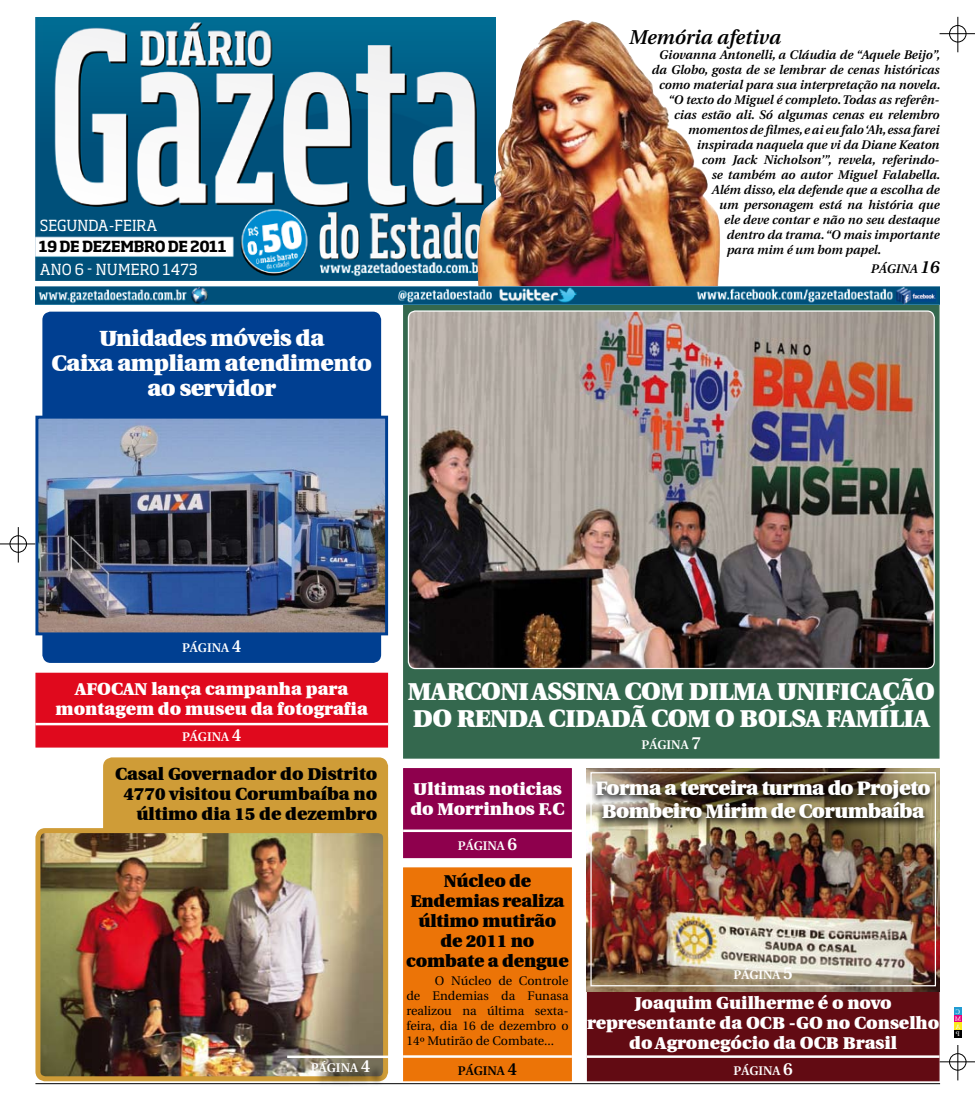
<style>
.page{position:relative;width:975px;height:1099px;background:#fff}
.page>*{position:absolute;margin:0;border:0;box-sizing:border-box;transform-origin:0 0}
.t1{font:900 25px/27.5px "Utopia";letter-spacing:-.02em;color:#fff}
.t2{font:900 22.5px/25px "Utopia";letter-spacing:-.02em;color:#fff;text-align:center}
.t3{font:900 20px/22.5px "Utopia";letter-spacing:-.03em;color:#fff;text-align:center}
.t4{font:italic 600 20px "Utopia";color:#000}
.t5{font:900 17.5px/20px "Utopia";color:#fff}
.t6{font:900 17.5px/20px "Utopia";letter-spacing:-.01em;color:#000;text-align:right}
.t7{font:15.12px "Soho Std";color:#fff}
.t8{font:700 15px "Soho Std";letter-spacing:-.03em;color:#000}
.t9{font:italic 600 12.5px "Utopia";color:#000}
.t10{font:12.5px/15px "Utopia";color:#000;text-align:justify}
.t11{font:600 12.5px "Utopia";color:#fff}
.t12{font:600 12.5px "Utopia";color:#000}
.s1{font-size:17.5px}
</style>
<div class="page">
<hr style="left:939px;top:33px;width:35px;height:1px;background:#000">
<hr style="left:957px;top:17px;width:1px;height:35px;background:#000">
<div style="left:949px;top:25px;width:17px;height:17px;border:1px solid #000;border-radius:50%"></div>
<hr style="left:939px;top:1061px;width:35px;height:1px;background:#000">
<hr style="left:957px;top:1044px;width:1px;height:36px;background:#000">
<div style="left:949px;top:1053px;width:17px;height:17px;border:1px solid #000;border-radius:50%"></div>
<div style="left:954px;top:1007px;width:7px;height:7px;background:#219cd3"></div>
<div style="left:954px;top:1014px;width:7px;height:8px;background:#e20079"></div>
<div style="left:954px;top:1022px;width:7px;height:7px;background:#fcea1b"></div>
<div style="left:954px;top:1029px;width:7px;height:8px;background:#000"></div>
<hr style="left:35px;top:1083px;width:905px;height:1px;background:#000">
<hr style="left:0;top:543px;width:35px;height:1px;background:#000">
<hr style="left:18px;top:527px;width:1px;height:35px;background:#000">
<div style="left:10px;top:535px;width:17px;height:17px;border:1px solid #000;border-radius:50%"></div>
<div style="left:587px;top:983px;width:352px;height:98px;background:#620b13"></div>
<div style="left:403px;top:292px;width:536px;height:466px;background:#34684e;border:1px solid #34684e"></div>
<img style="left:408px;top:311px;width:526px;height:357px">
<img style="left:35px;top:18px;width:460px;height:262px">
<img style="left:477px;top:20px;width:243px;height:266px">
<img style="left:35px;top:286px;width:904px;height:19px">
<img style="left:587px;top:768px;width:352px;height:223px">
<img style="left:589px;top:776px;width:351px;height:65px">
<div style="left:590px;top:772px;width:345px;height:214px;border:1px solid #fff"></div>
<div style="left:35px;top:672px;width:353px;height:75px;background:#e0091d;border:1px solid #e0091d"></div>
<hr style="left:35px;top:722px;width:353px;height:3px;background:#fff">
<div style="left:44px;top:313px;width:336px;height:348px;background:#003f91;border-radius:7px"></div>
<div style="left:42px;top:311px;width:339px;height:352px;border:2px solid #003f91;border-radius:7px"></div>
<img style="left:39px;top:419px;width:345px;height:212px">
<div style="left:35px;top:415px;width:353px;height:220px;border:3px solid #003f91"></div>
<div style="left:105px;top:759px;width:281px;height:261px;background:#cf9c37;border-radius:7px"></div>
<div style="left:103px;top:757px;width:285px;height:265px;border:4px solid #cf9c37;border-radius:7px"></div>
<div style="left:403px;top:768px;width:169px;height:90px;background:#8e004d;border:1px solid #8e004d"></div>
<hr style="left:403px;top:829px;width:169px;height:3px;background:#fff">
<div style="left:403px;top:867px;width:169px;height:214px;background:#ec7407;border:1px solid #ec7407"></div>
<hr style="left:403px;top:1055px;width:169px;height:2px;background:#fff">
<hr style="left:587px;top:1055px;width:352px;height:2px;background:#fff">
<img style="left:41px;top:834px;width:341px;height:241px">
<div style="left:35px;top:828px;width:353px;height:253px;border:5px solid #cf9c37;border-radius:7px"></div>
<hr style="left:287px;top:1055px;width:106px;height:3px;background:#fff">
<div style="left:313px;top:1062px;width:208px;height:36px;background:#000;opacity:.75"></div>
<p class="t7" style="left:40px;top:215px;width:119px">SEGUNDA-FEIRA</p>
<p class="t8" style="left:39px;top:237px;width:189px">19 DE DEZEMBRO DE 2011</p>
<p class="t7" style="left:40px;top:259px;width:159px">ANO 6 - NUMERO 1473</p>
<h2 class="t2" style="left:51px;top:325px;width:322px">Unidades móveis da<br>Caixa ampliam atendimento ao servidor</h2>
<h3 class="t4" style="left:629px;top:26px;width:153px">Memória afetiva</h3>
<p class="t9" style="left:659px;top:48px;width:282px">Giovanna Antonelli, a Cláudia de “Aquele Beijo”,</p>
<p class="t9" style="left:651px;top:63px;width:289px">da Globo, gosta de se lembrar de cenas históricas</p>
<p class="t9" style="left:659px;top:78px;width:283px">como material para sua interpretação na novela.</p>
<p class="t9" style="left:668px;top:93px;width:273px">“O texto do Miguel é completo. Todas as referên-</p>
<p class="t9" style="left:674px;top:108px;width:267px">cias estão ali. Só algumas cenas eu relembro</p>
<p class="t9" style="left:688px;top:123px;width:253px">momentos de filmes, e ai eu falo ‘Ah, essa farei</p>
<p class="t9" style="left:696px;top:138px;width:244px">inspirada naquela que vi da Diane Keaton</p>
<p class="t9" style="left:701px;top:153px;width:239px">com Jack Nicholson’”, revela, referindo-</p>
<p class="t9" style="left:711px;top:168px;width:230px">se também ao autor Miguel Falabella.</p>
<p class="t9" style="left:711px;top:183px;width:229px">Além disso, ela defende que a escolha de</p>
<p class="t9" style="left:719px;top:198px;width:222px">um personagem está na história que</p>
<p class="t9" style="left:724px;top:213px;width:217px">ele deve contar e não no seu destaque</p>
<p class="t9" style="left:726px;top:228px;width:214px">dentro da trama. “O mais importante</p>
<p class="t9" style="left:726px;top:243px;width:156px">para mim é um bom papel.</p>
<p class="t9" style="left:870px;top:261px;width:70px">PÁGINA <span class="s1">16</span></p>
<p class="t11" style="left:182px;top:641px;width:61px">PÁGINA <span class="s1">4</span></p>
<h3 class="t5" style="left:56px;top:678px;width:314px;text-indent:96px">lança campanha para montagem do museu da fotografia</h3>
<h3 class="t5" style="left:75px;top:678px;width:14px">AFOCAN</h3>
<p class="t11" style="left:182px;top:730px;width:61px">PÁGINA <span class="s1">4</span></p>
<h3 class="t6" style="left:115px;top:764px;width:264px">Casal Governador do Distrito<br>4770 visitou Corumbaíba no último dia 15 de dezembro</h3>
<p class="t11" style="left:311px;top:1060px;width:61px">PÁGINA <span class="s1">4</span></p>
<h1 class="t1" style="left:407px;top:677px;width:528px">Marconi assina com Dilma unificação do Renda Cidadã com o Bolsa Família</h1>
<p class="t11" style="left:641px;top:738px;width:61px">PÁGINA <span class="s1">7</span></p>
<h3 class="t5" style="left:410px;top:778px;width:155px">Ultimas noticias do Morrinhos F.C</h3>
<p class="t11" style="left:458px;top:838px;width:61px">PÁGINA <span class="s1">6</span></p>
<h3 class="t6" style="left:406px;top:871px;width:164px;text-align:center">Núcleo de<br>Endemias realiza último mutirão de 2011 no combate a dengue</h3>
<p class="t10" style="left:406px;top:973px;width:164px;text-indent:28px">O Núcleo de Controle de Endemias da Funasa realizou na última sexta&shy;feira, dia 16 de dezembro o 14º Mutirão de Combate...</p>
<p class="t12" style="left:458px;top:1063px;width:61px">PÁGINA <span class="s1">4</span></p>
<h3 class="t3" style="left:595px;top:777px;width:337px">Forma a terceira turma do Projeto<br>Bombeiro Mirim de Corumbaíba</h3>
<p class="t11" style="left:733px;top:967px;width:61px">PÁGINA <span class="s1">5</span></p>
<h3 class="t5" style="left:587px;top:993px;width:354px;text-align:center">Joaquim Guilherme é o novo representante da OCB -GO no Conselho do Agronegócio da OCB Brasil</h3>
<p class="t11" style="left:733px;top:1063px;width:61px">PÁGINA <span class="s1">6</span></p>
</div>
